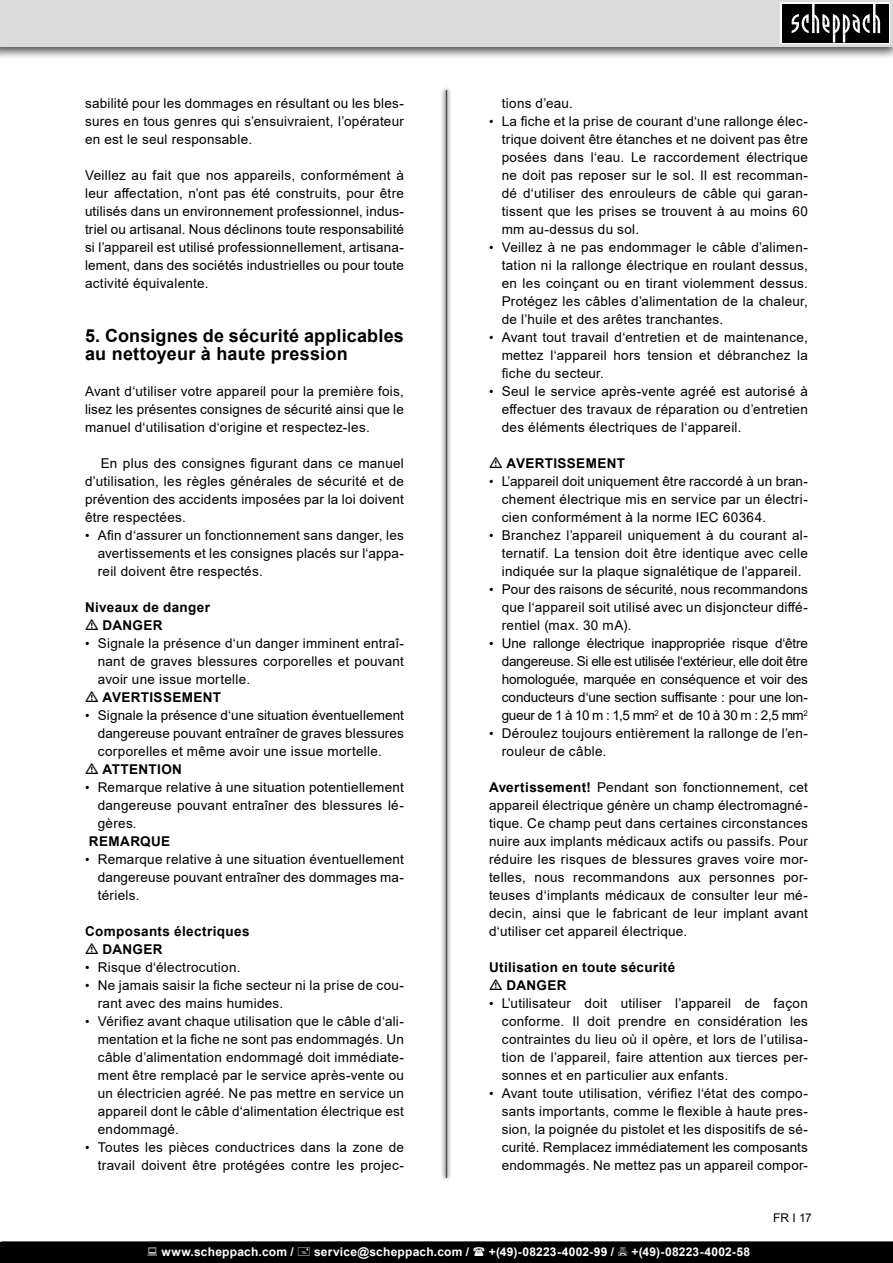
<style>
.page{position:relative;width:893px;height:1263px;background:#fff}
.page>*{position:absolute;margin:0;border:0;box-sizing:border-box;transform-origin:0 0}
.t1{font:700 18px/18px "Arial";letter-spacing:.01em;color:#000}
.t2{font:13.5px/18px "Arial";letter-spacing:.02em;color:#000;text-align:justify}
.t3{font:700 13.5px "Arial";letter-spacing:.025em;color:#000}
.t4{font:700 12px "Arial";letter-spacing:.02em;color:#fff}
.t5{font:12px "Arial";color:#000}
.s1{font-size:12.75px}
.s2{font-weight:700}
</style>
<div class="page">
<div style="left:0;top:0;width:893px;height:60px;background:#000;opacity:.75"></div>
<div style="left:0;top:0;width:893px;height:46px;background:#dbdbdb"></div>
<div style="left:780px;top:2px;width:110px;height:42px;background:linear-gradient(to right,#040404,#060606)"></div>
<div style="left:782px;top:4px;width:106px;height:38px;background:#000"></div>
<svg style="left:792px;top:4px;width:88px;height:38px"></svg>
<svg style="left:441px;top:88px;width:10px;height:1092px"></svg>
<hr style="left:446px;top:90px;width:1px;height:1088px;background:#505050">
<div style="left:2px;top:1242px;width:891px;height:21px;background:#000"></div>
<p class="t2" style="left:85px;top:94px;width:320px">sabilité pour les dommages en résultant ou les bles&shy;sures en tous genres qui s’ensuivraient, l’opérateur en est le seul responsable.</p>
<p class="t2" style="left:85px;top:166px;width:320px">Veillez au fait que nos appareils, conformément à leur affectation, n’ont pas été construits, pour être utilisés dans un environnement professionnel, indus&shy;triel ou artisanal. Nous déclinons toute responsabilité si l’appareil est utilisé professionnellement, artisana&shy;lement, dans des sociétés industrielles ou pour toute activité équivalente.</p>
<p class="t1" style="left:85px;top:327px;width:320px">5. Consignes de sécurité applicables au nettoyeur à haute pression</p>
<p class="t2" style="left:85px;top:382px;width:320px">Avant d‘utiliser votre appareil pour la première fois, lisez les présentes consignes de sécurité ainsi que le manuel d‘utilisation d‘origine et respectez-les.</p>
<p class="t2" style="left:85px;top:454px;width:320px;text-indent:16px">En plus des consignes figurant dans ce manuel d’utilisation, les règles générales de sécurité et de prévention des accidents imposées par la loi doivent être respectées.</p>
<p class="t2" style="left:98px;top:526px;width:308px;text-indent:-13px"><span class="s1">•</span> Afin d‘assurer un fonctionnement sans danger, les avertissements et les consignes placés sur l‘appa&shy;reil doivent être respectés.</p>
<p class="t3" style="left:85px;top:598px;width:126px">Niveaux de danger</p>
<p class="t3" style="left:103px;top:616px;width:61px">DANGER</p>
<p class="t2" style="left:98px;top:634px;width:308px;text-indent:-13px"><span class="s1">•</span> Signale la présence d‘un danger imminent entraî&shy;nant de graves blessures corporelles et pouvant avoir une issue mortelle.</p>
<p class="t3" style="left:103px;top:688px;width:120px">AVERTISSEMENT</p>
<p class="t2" style="left:98px;top:706px;width:308px;text-indent:-13px"><span class="s1">•</span> Signale la présence d‘une situation éventuellement dangereuse pouvant entraîner de graves blessures corporelles et même avoir une issue mortelle.</p>
<p class="t3" style="left:103px;top:760px;width:81px">ATTENTION</p>
<p class="t2" style="left:98px;top:778px;width:308px;text-indent:-13px"><span class="s1">•</span> Remarque relative à une situation potentiellement dangereuse pouvant entraîner des blessures lé&shy;gères.</p>
<p class="t3" style="left:89px;top:832px;width:83px">REMARQUE</p>
<p class="t2" style="left:98px;top:850px;width:308px;text-indent:-13px"><span class="s1">•</span> Remarque relative à une situation éventuellement dangereuse pouvant entraîner des dommages ma&shy;tériels.</p>
<p class="t3" style="left:85px;top:922px;width:166px">Composants électriques</p>
<p class="t3" style="left:103px;top:940px;width:61px">DANGER</p>
<p class="t2" style="left:85px;top:958px;width:157px"><span class="s1">•</span> Risque d‘électrocution.</p>
<p class="t2" style="left:98px;top:976px;width:308px;text-indent:-13px"><span class="s1">•</span> Ne jamais saisir la fiche secteur ni la prise de cou&shy;rant avec des mains humides.</p>
<p class="t2" style="left:98px;top:1012px;width:308px;text-indent:-13px"><span class="s1">•</span> Vérifiez avant chaque utilisation que le câble d‘ali&shy;mentation et la fiche ne sont pas endommagés. Un câble d’alimentation endommagé doit immédiate&shy;ment être remplacé par le service après-vente ou un électricien agréé. Ne pas mettre en service un appareil dont le câble d‘alimentation électrique est endommagé.</p>
<p class="t2" style="left:85px;top:1138px;width:320px;text-align:right"><span class="s1">•</span> Toutes les pièces conductrices dans la zone de travail doivent être protégées contre les projec-</p>
<p class="t2" style="left:502px;top:94px;width:73px">tions d’eau.</p>
<p class="t2" style="left:502px;top:112px;width:308px;text-indent:-13px"><span class="s1">•</span> La fiche et la prise de courant d‘une rallonge élec&shy;trique doivent être étanches et ne doivent pas être posées dans l‘eau. Le raccordement électrique ne doit pas reposer sur le sol. Il est recomman&shy;dé d‘utiliser des enrouleurs de câble qui garan&shy;tissent que les prises se trouvent à au moins 60 mm au-dessus du sol.</p>
<p class="t2" style="left:502px;top:238px;width:308px;text-indent:-13px"><span class="s1">•</span> Veillez à ne pas endommager le câble d’alimen&shy;tation ni la rallonge électrique en roulant dessus, en les coinçant ou en tirant violemment dessus.<br>Protégez les câbles d’alimentation de la chaleur, de l’huile et des arêtes tranchantes.</p>
<p class="t2" style="left:502px;top:328px;width:308px;text-indent:-13px"><span class="s1">•</span> Avant tout travail d‘entretien et de maintenance, mettez l‘appareil hors tension et débranchez la fiche du secteur.</p>
<p class="t2" style="left:502px;top:382px;width:308px;text-indent:-13px"><span class="s1">•</span> Seul le service après-vente agréé est autorisé à effectuer des travaux de réparation ou d’entretien des éléments électriques de l‘appareil.</p>
<p class="t3" style="left:507px;top:454px;width:120px">AVERTISSEMENT</p>
<p class="t2" style="left:502px;top:472px;width:308px;text-indent:-13px"><span class="s1">•</span> L’appareil doit uniquement être raccordé à un bran&shy;chement électrique mis en service par un électri&shy;cien conformément à la norme IEC 60364.</p>
<p class="t2" style="left:502px;top:526px;width:308px;text-indent:-13px"><span class="s1">•</span> Branchez l’appareil uniquement à du courant al&shy;ternatif. La tension doit être identique avec celle indiquée sur la plaque signalétique de l’appareil.</p>
<p class="t2" style="left:502px;top:580px;width:308px;text-indent:-13px"><span class="s1">•</span> Pour des raisons de sécurité, nous recommandons que l‘appareil soit utilisé avec un disjoncteur diffé&shy;rentiel (max. 30 mA).</p>
<p class="t2" style="left:502px;top:634px;width:308px;text-indent:-13px"><span class="s1">•</span> Une rallonge électrique inappropriée risque d‘être dangereuse. Si elle est utilisée l‘extérieur, elle doit être homologuée, marquée en conséquence et voir des conducteurs d‘une section suffisante : pour une lon&shy;gueur de 1 à 10 m : 1,5 mm<sup>2</sup> et de 10 à 30 m : 2,5 mm<sup>2</sup></p>
<p class="t2" style="left:502px;top:724px;width:308px;text-indent:-13px"><span class="s1">•</span> Déroulez toujours entièrement la rallonge de l’en&shy;rouleur de câble.</p>
<p class="t2" style="left:489px;top:778px;width:320px"><span class="s2">Avertissement!</span> Pendant son fonctionnement, cet appareil électrique génère un champ électromagné&shy;tique. Ce champ peut dans certaines circonstances nuire aux implants médicaux actifs ou passifs. Pour réduire les risques de blessures graves voire mor&shy;telles, nous recommandons aux personnes por&shy;teuses d‘implants médicaux de consulter leur mé&shy;decin, ainsi que le fabricant de leur implant avant d‘utiliser cet appareil électrique.</p>
<p class="t3" style="left:489px;top:958px;width:188px">Utilisation en toute sécurité</p>
<p class="t3" style="left:507px;top:976px;width:61px">DANGER</p>
<p class="t2" style="left:502px;top:994px;width:308px;text-indent:-13px"><span class="s1">•</span> L’utilisateur doit utiliser l’appareil de façon conforme. Il doit prendre en considération les contraintes du lieu où il opère, et lors de l’utilisa&shy;tion de l’appareil, faire attention aux tierces per&shy;sonnes et en particulier aux enfants.</p>
<p class="t2" style="left:502px;top:1084px;width:308px;text-indent:-13px"><span class="s1">•</span> Avant toute utilisation, vérifiez l‘état des compo&shy;sants importants, comme le flexible à haute pres&shy;sion, la poignée du pistolet et les dispositifs de sé&shy;curité. Remplacez immédiatement les composants endommagés. Ne mettez pas un appareil compor-</p>
<p class="t5" style="left:773px;top:1209px;width:40px">FR І 17</p>
<p class="t4" style="left:169px;top:1243px;width:127px">www.scheppach.com</p>
<p class="t4" style="left:311px;top:1243px;width:150px">service@scheppach.com</p>
<p class="t4" style="left:314px;top:1243px;width:282px">service@scheppach.com / +(49)-08223-4002-99</p>
<p class="t4" style="left:489px;top:1243px;width:242px">+(49)-08223-4002-99 / +(49)-08223-4002-58</p>
<p class="t4" style="left:161px;top:1243px;width:134px">www.schep ach.com /</p>
<p class="t4" style="left:631px;top:1243px;width:120px">+(49)-08223-4002-58</p>
</div>
